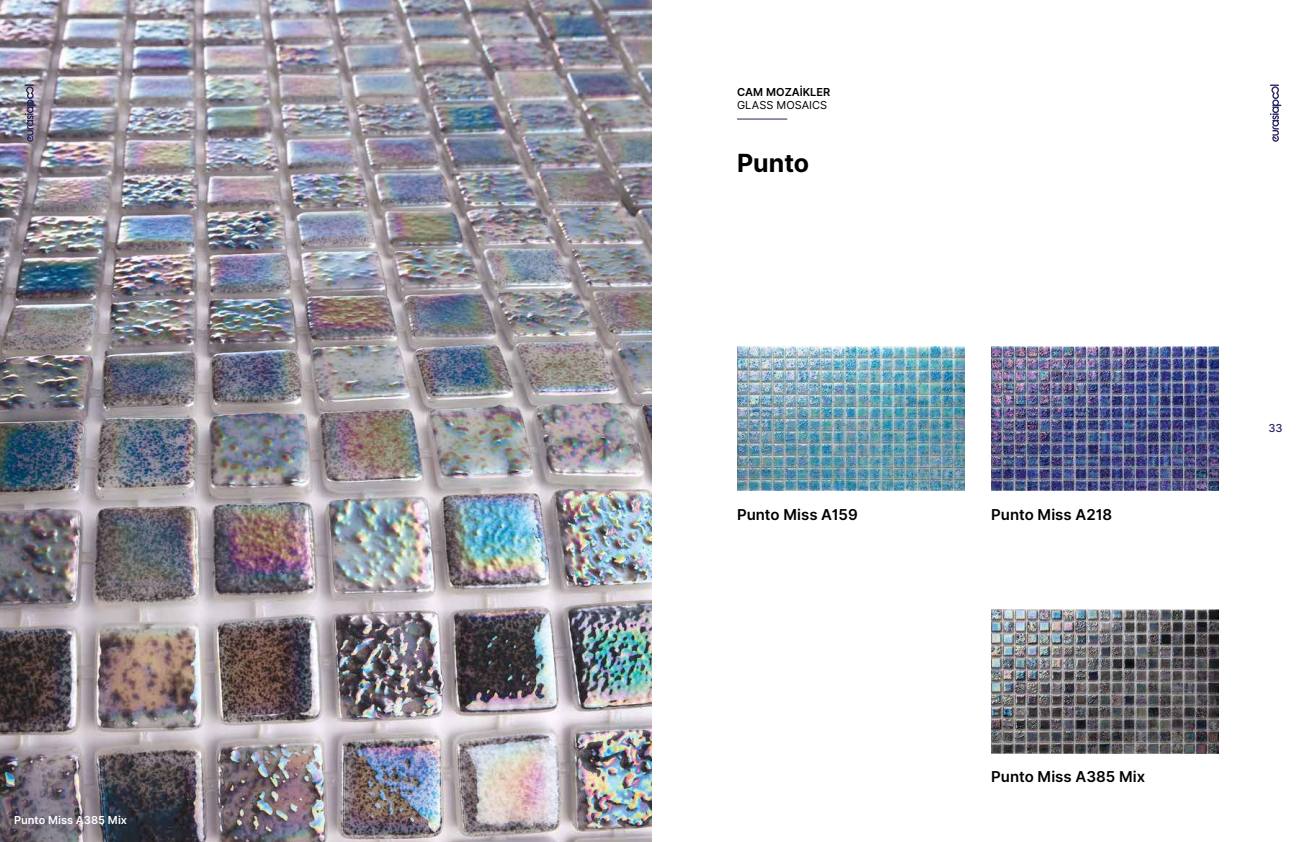
<style>
.page{position:relative;width:1304px;height:842px;background:#fff}
.page>*{position:absolute;margin:0;border:0;box-sizing:border-box;transform-origin:0 0}
.t1{font:700 25px "Inter";color:#000}
.t2{font:600 15px "Inter";color:#000}
.t3{font:600 11px "Inter";color:#fff}
.t4{font:600 11px "Inter";color:#000}
.t5{font:11px "Inter";color:#000}
.t6{font:500 11px "Inter";color:#262262}
</style>
<div class="page">
<img style="left:737px;top:347px;width:228px;height:143px">
<img style="left:991px;top:609px;width:228px;height:144px">
<img style="left:991px;top:347px;width:228px;height:144px">
<hr style="left:737px;top:119px;width:50px;height:1px;background:#262262">
<img style="left:0;top:0;width:652px;height:842px">
<svg style="left:1270px;top:85px;width:11px;height:57px"></svg>
<svg style="left:25px;top:85px;width:11px;height:57px"></svg>
<p class="t4" style="left:737px;top:84px;width:95px">CAM MOZAİKLER</p>
<p class="t5" style="left:737px;top:97px;width:92px">GLASS MOSAICS</p>
<h1 class="t1" style="left:737px;top:145px;width:74px">Punto</h1>
<p class="t6" style="left:23px;top:420px;width:15px">32</p>
<p class="t6" style="left:1268px;top:420px;width:16px">33</p>
<p class="t3" style="left:14px;top:812px;width:114px">Punto Miss A385 Mix</p>
<p class="t2" style="left:737px;top:503px;width:122px">Punto Miss A159</p>
<p class="t2" style="left:991px;top:503px;width:123px">Punto Miss A218</p>
<p class="t2" style="left:991px;top:766px;width:155px">Punto Miss A385 Mix</p>
</div>
